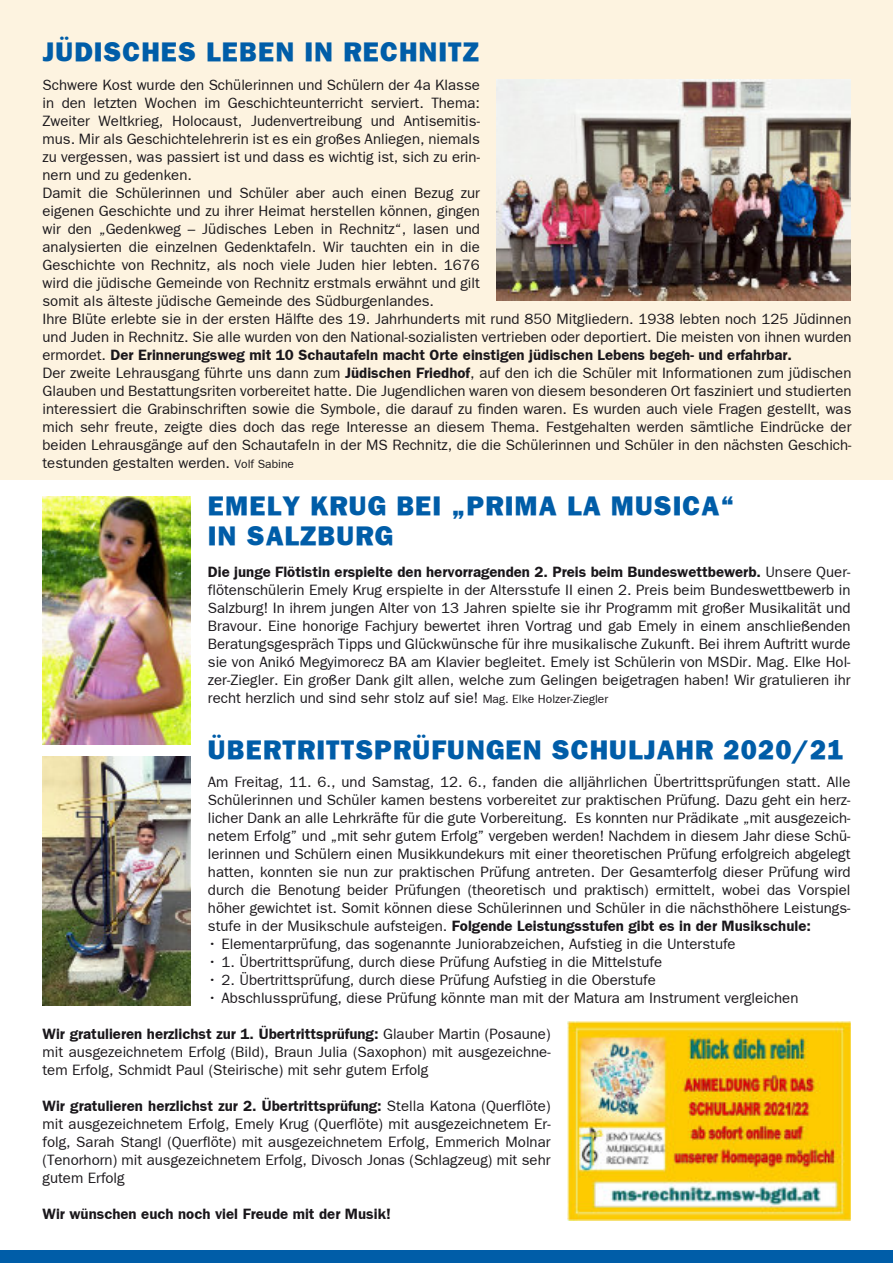
<style>
.page{position:relative;width:893px;height:1263px;background:#fff}
.page>*{position:absolute;margin:0;border:0;box-sizing:border-box;transform-origin:0 0}
.t1{font:800 27px/30px "Franklin Gothic";letter-spacing:.04em;color:#005da8}
.t2{font:15px/18px "Franklin Gothic";color:#1a171b;text-align:justify}
.t3{font:15px "Franklin Gothic Demi";color:#1a171b}
.s1{font-family:"Franklin Gothic"}
.s2{font-family:"Franklin Gothic Demi"}
.s3{font-size:12px}
</style>
<div class="page">
<div style="left:0;top:0;width:893px;height:480px;background:#fdf3e0"></div>
<div style="left:0;top:1250px;width:893px;height:13px;background:#005da8"></div>
<img style="left:43px;top:496px;width:148px;height:248px">
<img style="left:43px;top:757px;width:148px;height:248px">
<img style="left:568px;top:1022px;width:282px;height:198px">
<img style="left:497px;top:80px;width:353px;height:220px">
<h1 class="t1" style="left:43px;top:37px;width:438px">JÜDISCHES LEBEN IN RECHNITZ</h1>
<p class="t2" style="left:43px;top:76px;width:810px;text-align:left">Schwere Kost wurde den Schülerinnen und Schülern der 4a Klasse<br>in den letzten Wochen im Geschichteunterricht serviert. Thema:<br>Zweiter Weltkrieg, Holocaust, Judenvertreibung und Antisemitis-<br>mus. Mir als Geschichtelehrerin ist es ein großes Anliegen, niemals<br>zu vergessen, was passiert ist und dass es wichtig ist, sich zu erin-<br>nern und zu gedenken.<br>Damit die Schülerinnen und Schüler aber auch einen Bezug zur<br>eigenen Geschichte und zu ihrer Heimat herstellen können, gingen<br>wir den „Gedenkweg – Jüdisches Leben in Rechnitz“, lasen und<br>analysierten die einzelnen Gedenktafeln. Wir tauchten ein in die<br>Geschichte von Rechnitz, als noch viele Juden hier lebten. 1676<br>wird die jüdische Gemeinde von Rechnitz erstmals erwähnt und gilt<br>somit als älteste jüdische Gemeinde des Südburgenlandes.<br>Ihre Blüte erlebte sie in der ersten Hälfte des 19. Jahrhunderts mit rund 850 Mitgliedern. 1938 lebten noch 125 Jüdinnen und Juden in Rechnitz. Sie alle wurden von den National-sozialisten vertrieben oder deportiert. Die meisten von ihnen wurden</p>
<p class="t3" style="left:43px;top:346px;width:751px"><span class="s1">ermordet.</span> Der Erinnerungsweg mit 10 Schautafeln macht Orte einstigen jüdischen Lebens begeh- und erfahrbar.</p>
<p class="t2" style="left:43px;top:364px;width:810px">Der zweite Lehrausgang führte uns dann zum <span class="s2">Jüdischen Friedhof</span>, auf den ich die Schüler mit Informationen zum jüdischen Glauben und Bestattungsriten vorbereitet hatte. Die Jugendlichen waren von diesem besonderen Ort fasziniert und studierten interessiert die Grabinschriften sowie die Symbole, die darauf zu finden waren. Es wurden auch viele Fragen gestellt, was mich sehr freute, zeigte dies doch das rege Interesse an diesem Thema. Festgehalten werden sämtliche Eindrücke der beiden Lehrausgänge auf den Schautafeln in der MS Rechnitz, die die Schülerinnen und Schüler in den nächsten Geschich&shy;testunden gestalten werden. <span class="s3">Volf Sabine</span></p>
<h1 class="t1" style="left:208px;top:491px;width:528px">EMELY KRUG BEI „PRIMA LA MUSICA“<br>IN SALZBURG</h1>
<p class="t3" style="left:208px;top:563px;width:644px">Die junge Flötistin erspielte den hervorragenden 2. Preis beim Bundeswettbewerb. <span class="s1">Unsere Quer-</span></p>
<p class="t2" style="left:208px;top:581px;width:644px">flötenschülerin Emely Krug erspielte in der Altersstufe II einen 2. Preis beim Bundeswettbewerb in Salzburg! In ihrem jungen Alter von 13 Jahren spielte sie ihr Programm mit großer Musikalität und Bravour. Eine honorige Fachjury bewertet ihren Vortrag und gab Emely in einem anschließenden Beratungsgespräch Tipps und Glückwünsche für ihre musikalische Zukunft. Bei ihrem Auftritt wurde sie von Anikó Megyimorecz BA am Klavier begleitet. Emely ist Schülerin von MSDir. Mag. Elke Hol&shy;zer-Ziegler. Ein großer Dank gilt allen, welche zum Gelingen beigetragen haben! Wir gratulieren ihr recht herzlich und sind sehr stolz auf sie! <span class="s3">Mag. Elke Holzer-Ziegler</span></p>
<h1 class="t1" style="left:208px;top:735px;width:637px">ÜBERTRITTSPRÜFUNGEN SCHULJAHR 2020/21</h1>
<p class="t2" style="left:208px;top:773px;width:644px">Am Freitag, 11. 6., und Samstag, 12. 6., fanden die alljährlichen Übertrittsprüfungen statt. Alle Schülerinnen und Schüler kamen bestens vorbereitet zur praktischen Prüfung. Dazu geht ein herz&shy;licher Dank an alle Lehrkräfte für die gute Vorbereitung. Es konnten nur Prädikate „mit ausgezeich&shy;netem Erfolg” und „mit sehr gutem Erfolg” vergeben werden! Nachdem in diesem Jahr diese Schü&shy;lerinnen und Schülern einen Musikkundekurs mit einer theoretischen Prüfung erfolgreich abgelegt hatten, konnten sie nun zur praktischen Prüfung antreten. Der Gesamterfolg dieser Prüfung wird durch die Benotung beider Prüfungen (theoretisch und praktisch) ermittelt, wobei das Vorspiel höher gewichtet ist. Somit können diese Schülerinnen und Schüler in die nächsthöhere Leistungs-</p>
<p class="t3" style="left:208px;top:917px;width:605px"><span class="s1">stufe in der Musikschule aufsteigen.</span> Folgende Leistungsstufen gibt es in der Musikschule:</p>
<p class="t2" style="left:208px;top:935px;width:529px">• Elementarprüfung, das sogenannte Juniorabzeichen, Aufstieg in die Unterstufe</p>
<p class="t2" style="left:208px;top:953px;width:456px">• 1. Übertrittsprüfung, durch diese Prüfung Aufstieg in die Mittelstufe</p>
<p class="t2" style="left:208px;top:971px;width:449px">• 2. Übertrittsprüfung, durch diese Prüfung Aufstieg in die Oberstufe</p>
<p class="t2" style="left:208px;top:989px;width:592px">• Abschlussprüfung, diese Prüfung könnte man mit der Matura am Instrument vergleichen</p>
<p class="t3" style="left:43px;top:1025px;width:510px">Wir gratulieren herzlichst zur 1. Übertrittsprüfung: <span class="s1">Glauber Martin (Posaune)</span></p>
<p class="t2" style="left:43px;top:1043px;width:510px">mit ausgezeichnetem Erfolg (Bild), Braun Julia (Saxophon) mit ausgezeichne&shy;tem Erfolg, Schmidt Paul (Steirische) mit sehr gutem Erfolg</p>
<p class="t3" style="left:43px;top:1097px;width:510px">Wir gratulieren herzlichst zur 2. Übertrittsprüfung: <span class="s1">Stella Katona (Querflöte)</span></p>
<p class="t2" style="left:43px;top:1115px;width:510px">mit ausgezeichnetem Erfolg, Emely Krug (Querflöte) mit ausgezeichnetem Er&shy;folg, Sarah Stangl (Querflöte) mit ausgezeichnetem Erfolg, Emmerich Molnar (Tenorhorn) mit ausgezeichnetem Erfolg, Divosch Jonas (Schlagzeug) mit sehr gutem Erfolg</p>
<p class="t3" style="left:43px;top:1205px;width:350px">Wir wünschen euch noch viel Freude mit der Musik!</p>
</div>
